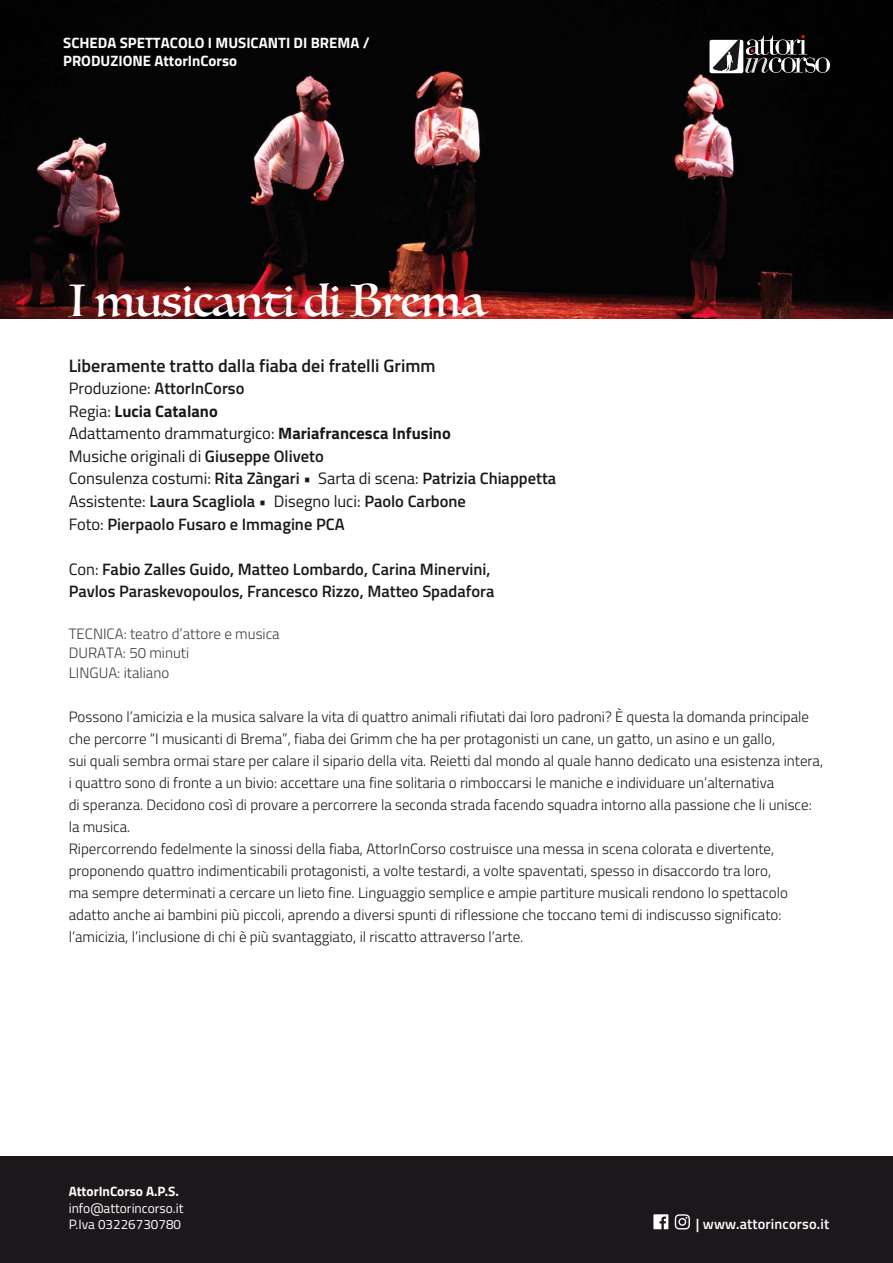
<style>
.page{position:relative;width:893px;height:1263px;background:#fff}
.page>*{position:absolute;margin:0;border:0;box-sizing:border-box;transform-origin:0 0}
.t1{font:43.65px "Luminari";letter-spacing:-.01em;color:#fff}
.t2{font:600 18px "Titillium";color:#1b181c}
.t3{font:16.5px/22.5px "Titillium";color:#1b181c}
.t4{font:600 16.5px/22.5px "Titillium";color:#1b181c}
.t5{font:300 15px/22px "Titillium";color:#1b181c}
.t6{font:300 15px/19.5px "Titillium";color:#3e3d3f}
.t7{font:700 15px/18px "Titillium";color:#fff}
.t8{font:600 14.4px "Titillium";letter-spacing:.01em;color:#fff}
.t9{font:13.5px/16.2px "Titillium";color:#fff}
.t10{font:700 13.5px "Titillium";color:#fff}
.s1{font-weight:600}
.s2{font-weight:700}
.s3{font-weight:400}
</style>
<div class="page">
<div style="left:0;top:1157px;width:893px;height:106px;background:#1b171b"></div>
<img style="left:0;top:0;width:893px;height:319px">
<div style="left:709px;top:40px;width:34px;height:33px;background:#fff;border-radius:2px"></div>
<svg style="left:713px;top:35px;width:117px;height:38px"></svg>
<svg style="left:653px;top:1214px;width:15px;height:15px"></svg>
<svg style="left:675px;top:1214px;width:15px;height:15px"></svg>
<p class="t7" style="left:63px;top:33px;width:308px">SCHEDA SPETTACOLO I MUSICANTI DI BREMA /<br>PRODUZIONE AttorInCorso</p>
<h1 class="t1" style="left:69px;top:264px;width:418px">I musicanti di Brema</h1>
<p class="t2" style="left:69px;top:352px;width:368px">Liberamente tratto dalla fiaba dei fratelli Grimm</p>
<p class="t3" style="left:69px;top:377px;width:489px">Produzione: <span class="s1">AttorInCorso<br></span>Regia: <span class="s2">Lucia Catalano<br></span>Adattamento drammaturgico: <span class="s2">Mariafrancesca Infusino<br></span>Musiche originali di <span class="s1">Giuseppe Oliveto<br></span>Consulenza costumi: <span class="s1">Rita Zàngari •</span> Sarta di scena: <span class="s1">Patrizia Chiappetta </span>Assistente: <span class="s1">Laura Scagliola •</span> Disegno luci: <span class="s1">Paolo Carbone<br></span>Foto: <span class="s1">Pierpaolo Fusaro e Immagine PCA</span></p>
<p class="t4" style="left:69px;top:557px;width:427px"><span class="s3">Con:</span> Fabio Zalles Guido, Matteo Lombardo, Carina Minervini,<br>Pavlos Paraskevopoulos, Francesco Rizzo, Matteo Spadafora</p>
<p class="t6" style="left:69px;top:623px;width:213px">TECNICA: teatro d’attore e musica<br>DURATA: 50 minuti<br>LINGUA: italiano</p>
<p class="t5" style="left:69px;top:704px;width:756px">Possono l’amicizia e la musica salvare la vita di quattro animali rifiutati dai loro padroni? È questa la domanda principale che percorre “I musicanti di Brema”, fiaba dei Grimm che ha per protagonisti un cane, un gatto, un asino e un gallo,<br>sui quali sembra ormai stare per calare il sipario della vita. Reietti dal mondo al quale hanno dedicato una esistenza intera, i quattro sono di fronte a un bivio: accettare una fine solitaria o rimboccarsi le maniche e individuare un’alternativa<br>di speranza. Decidono così di provare a percorrere la seconda strada facendo squadra intorno alla passione che li unisce: la musica.<br>Ripercorrendo fedelmente la sinossi della fiaba, AttorInCorso costruisce una messa in scena colorata e divertente, proponendo quattro indimenticabili protagonisti, a volte testardi, a volte spaventati, spesso in disaccordo tra loro,<br>ma sempre determinati a cercare un lieto fine. Linguaggio semplice e ampie partiture musicali rendono lo spettacolo adatto anche ai bambini più piccoli, aprendo a diversi spunti di riflessione che toccano temi di indiscusso significato: l’amicizia, l’inclusione di chi è più svantaggiato, il riscatto attraverso l’arte.</p>
<p class="t10" style="left:69px;top:1181px;width:112px">AttorInCorso A.P.S.</p>
<p class="t9" style="left:69px;top:1199px;width:116px">info@attorincorso.it<br>P.Iva 03226730780</p>
<p class="t8" style="left:696px;top:1213px;width:135px">| www.attorincorso.it</p>
</div>
